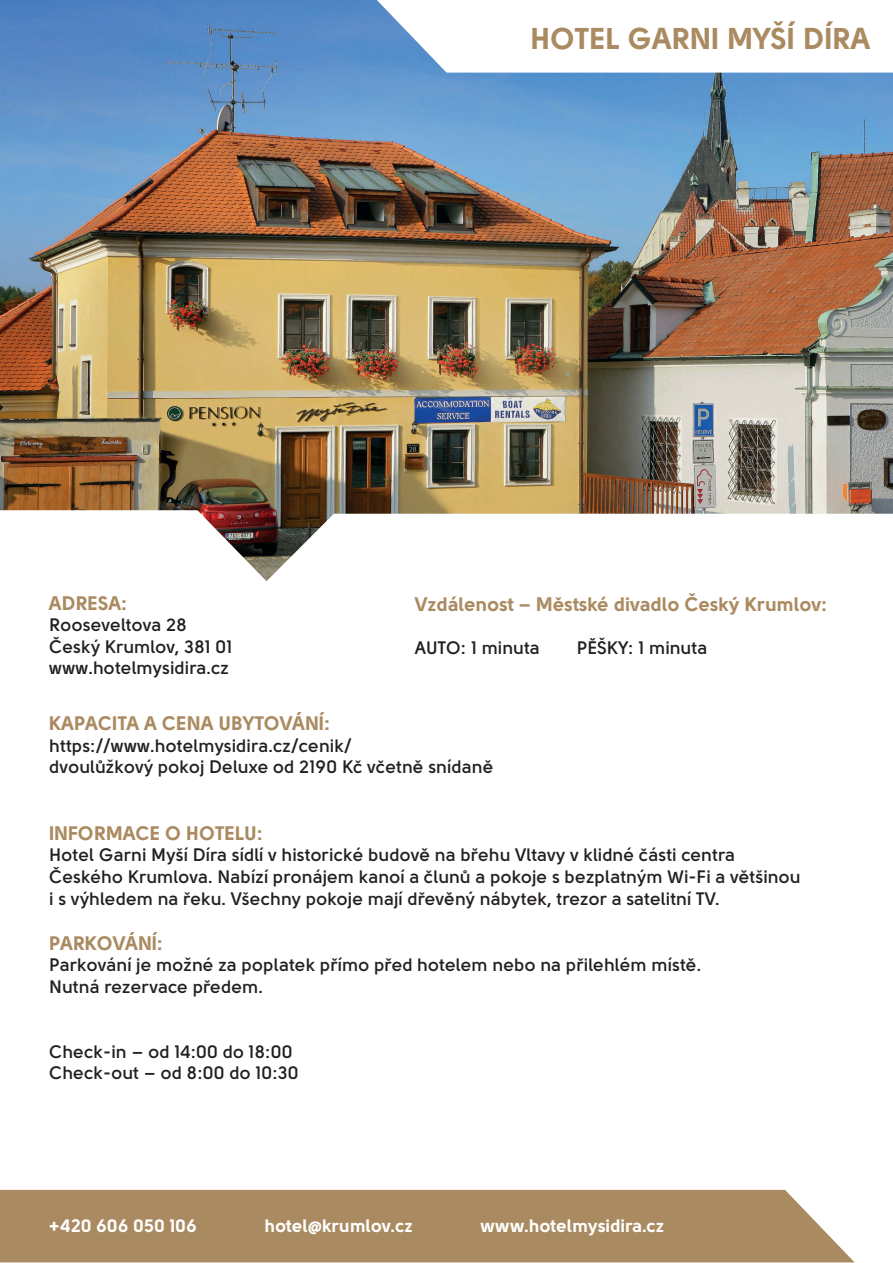
<style>
.page{position:relative;width:893px;height:1263px;background:#fff}
.page>*{position:absolute;margin:0;border:0;box-sizing:border-box;transform-origin:0 0}
.t1{font:30px "Solomon Sans Bold";color:#aa8a60}
.t2{font:19.5px "Solomon Sans Bold";color:#aa8a60}
.t3{font:700 18px/21.6px "Solomon Sans Semi";color:#231f20}
.t4{font:18px "Solomon Sans Bold";color:#fff}
</style>
<div class="page">
<img style="left:0;top:0;width:893px;height:510px">
<svg style="left:0;top:510px;width:893px;height:71px"></svg>
<svg style="left:377px;top:0;width:516px;height:73px"></svg>
<div style="left:0;top:1190px;width:854px;height:72px;background:#aa8a60"></div>
<h1 class="t1" style="left:530px;top:20px;width:342px">HOTEL GARNI MYŠÍ DÍRA</h1>
<p class="t2" style="left:49px;top:591px;width:79px">ADRESA:</p>
<p class="t3" style="left:49px;top:614px;width:185px">Rooseveltova 28<br>Český Krumlov, 381 01 www.hotelmysidira.cz</p>
<p class="t2" style="left:415px;top:592px;width:414px">Vzdálenost – Městské divadlo Český Krumlov:</p>
<p class="t3" style="left:415px;top:637px;width:127px">AUTO: 1 minuta</p>
<p class="t3" style="left:577px;top:637px;width:132px">PĚŠKY: 1 minuta</p>
<p class="t2" style="left:49px;top:712px;width:282px">KAPACITA A CENA UBYTOVÁNÍ:</p>
<p class="t3" style="left:49px;top:735px;width:446px">https://www.hotelmysidira.cz/cenik/<br>dvoulůžkový pokoj Deluxe od 2190 Kč včetně snídaně</p>
<p class="t2" style="left:49px;top:821px;width:215px">INFORMACE O HOTELU:</p>
<p class="t3" style="left:49px;top:844px;width:753px">Hotel Garni Myší Díra sídlí v historické budově na břehu Vltavy v klidné části centra<br>Českého Krumlova. Nabízí pronájem kanoí a člunů a pokoje s bezplatným Wi-Fi a většinou i s výhledem na řeku. Všechny pokoje mají dřevěný nábytek, trezor a satelitní TV.</p>
<p class="t2" style="left:49px;top:931px;width:115px">PARKOVÁNÍ:</p>
<p class="t3" style="left:49px;top:954px;width:654px">Parkování je možné za poplatek přímo před hotelem nebo na přilehlém místě.<br>Nutná rezervace předem.</p>
<p class="t3" style="left:49px;top:1041px;width:251px">Check-in – od 14:00 do 18:00<br>Check-out – od 8:00 do 10:30</p>
<p class="t4" style="left:49px;top:1215px;width:150px">+420 606 050 106</p>
<p class="t4" style="left:265px;top:1215px;width:150px">hotel@krumlov.cz</p>
<p class="t4" style="left:481px;top:1215px;width:185px">www.hotelmysidira.cz</p>
</div>
